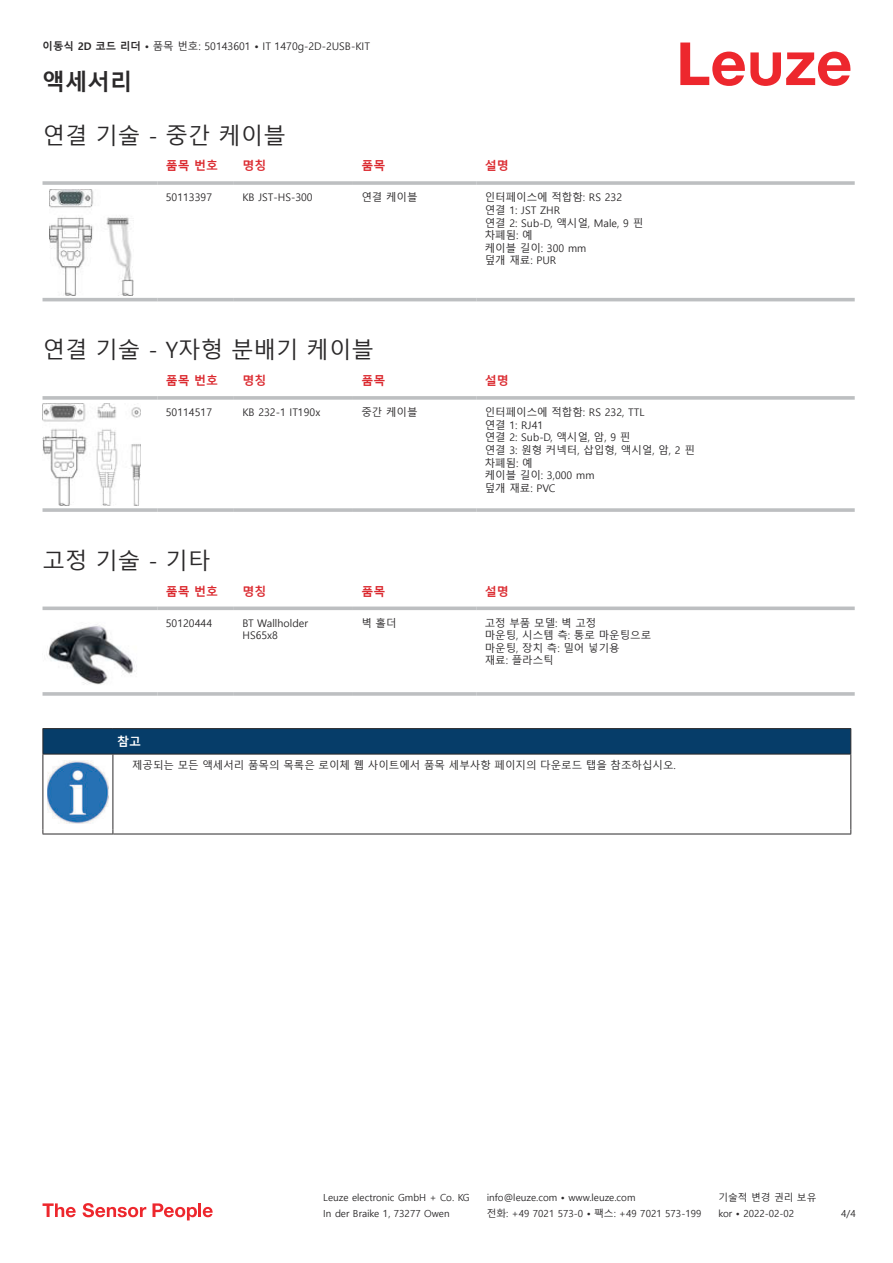
<style>
.page{position:relative;width:893px;height:1263px;background:#fff}
.page>*{position:absolute;margin:0;border:0;box-sizing:border-box;transform-origin:0 0}
.t1{font:22.5px "Malgun Gothic";color:#2b292a}
.t2{font:700 22.5px "Malgun Gothic";color:#2b292a}
.t3{font:700 12px "Malgun Gothic";color:#db2a30}
.t4{font:700 12px "Malgun Gothic";color:#fff}
.t5{font:10.5px/12.6px "Malgun Gothic";color:#2b292a}
.t6{font:9.75px "Malgun Gothic";color:#2b292a}
.s1{font-weight:700}
</style>
<div class="page">
<svg style="left:680px;top:43px;width:170px;height:43px"></svg>
<svg style="left:43px;top:280px;width:812px;height:22px"></svg>
<hr style="left:43px;top:181px;width:114px;height:4px;background:#bdbfc1">
<hr style="left:157px;top:181px;width:77px;height:4px;background:#c8cacb">
<hr style="left:234px;top:181px;width:119px;height:4px;background:#c3c5c6">
<hr style="left:353px;top:181px;width:123px;height:4px;background:#bdbfc1">
<hr style="left:476px;top:181px;width:379px;height:4px;background:#c8cacb">
<hr style="left:43px;top:298px;width:114px;height:3px;background:#bdbfc1">
<hr style="left:157px;top:298px;width:77px;height:3px;background:#bdbfc1">
<hr style="left:234px;top:298px;width:119px;height:3px;background:#bdbfc1">
<hr style="left:353px;top:298px;width:123px;height:3px;background:#bdbfc1">
<hr style="left:476px;top:298px;width:379px;height:3px;background:#bdbfc1">
<img style="left:49px;top:189px;width:84px;height:106px">
<svg style="left:43px;top:396px;width:114px;height:4px"></svg>
<svg style="left:157px;top:396px;width:77px;height:4px"></svg>
<svg style="left:234px;top:396px;width:119px;height:4px"></svg>
<svg style="left:353px;top:396px;width:123px;height:4px"></svg>
<svg style="left:476px;top:396px;width:379px;height:4px;fill:#c4c6c7"></svg>
<svg style="left:43px;top:508px;width:114px;height:4px"></svg>
<hr style="left:157px;top:508px;width:77px;height:4px;background:#c6c7c9">
<svg style="left:234px;top:508px;width:119px;height:4px"></svg>
<svg style="left:353px;top:508px;width:123px;height:4px"></svg>
<hr style="left:476px;top:508px;width:379px;height:4px;background:#c6c7c9">
<img style="left:43px;top:404px;width:97px;height:102px">
<svg style="left:43px;top:606px;width:114px;height:4px"></svg>
<svg style="left:157px;top:606px;width:77px;height:4px"></svg>
<svg style="left:234px;top:606px;width:119px;height:4px"></svg>
<svg style="left:353px;top:606px;width:123px;height:4px"></svg>
<svg style="left:476px;top:606px;width:379px;height:4px;fill:#bdbfc1"></svg>
<svg style="left:43px;top:692px;width:114px;height:4px"></svg>
<hr style="left:157px;top:692px;width:77px;height:4px;background:#c6c8ca">
<svg style="left:234px;top:692px;width:119px;height:4px"></svg>
<svg style="left:353px;top:692px;width:123px;height:4px"></svg>
<hr style="left:476px;top:692px;width:379px;height:4px;background:#c6c8ca">
<img style="left:48px;top:624px;width:87px;height:61px">
<svg style="left:44px;top:755px;width:806px;height:79px"></svg>
<hr style="left:43px;top:728px;width:70px;height:1px;background:#2b292a">
<hr style="left:43px;top:754px;width:70px;height:1px;background:#2b292a">
<hr style="left:113px;top:728px;width:738px;height:1px;background:#2b292a">
<div style="left:43px;top:729px;width:808px;height:25px;background:#063d69"></div>
<hr style="left:113px;top:754px;width:738px;height:1px;background:#2b292a">
<hr style="left:43px;top:754px;width:1px;height:75px;background:#2b292a">
<hr style="left:113px;top:754px;width:1px;height:75px;background:#2b292a">
<hr style="left:850px;top:754px;width:1px;height:75px;background:#2b292a">
<hr style="left:43px;top:834px;width:70px;height:1px;background:#2b292a">
<hr style="left:113px;top:834px;width:738px;height:1px;background:#2b292a">
<img style="left:47px;top:760px;width:61px;height:63px">
<div style="left:115px;top:755px;width:734px;height:20px;background:#fff"></div>
<svg style="left:43px;top:1203px;width:33px;height:14px"></svg>
<svg style="left:83px;top:1203px;width:63px;height:14px"></svg>
<svg style="left:153px;top:1203px;width:44px;height:17px"></svg>
<hr style="left:198px;top:1203px;width:3px;height:14px;background:#ed272d">
<svg style="left:203px;top:1207px;width:10px;height:10px"></svg>
<p class="t5" style="left:43px;top:40px;width:329px"><span class="s1">이동식 2D 코드 리더 •</span> 품목 번호: 50143601 <span class="s1">•</span> IT 1470g-2D-2USB-KIT</p>
<h1 class="t2" style="left:43px;top:69px;width:91px">액세서리</h1>
<h1 class="t1" style="left:43px;top:123px;width:245px">연결 기술 - 중간 케이블</h1>
<p class="t3" style="left:166px;top:159px;width:54px">품목 번호</p>
<p class="t3" style="left:242px;top:159px;width:25px">명칭</p>
<p class="t3" style="left:361px;top:159px;width:25px">품목</p>
<p class="t3" style="left:485px;top:159px;width:25px">설명</p>
<p class="t5" style="left:166px;top:191px;width:48px">50113397</p>
<p class="t5" style="left:242px;top:191px;width:72px">KB JST-HS-300</p>
<p class="t5" style="left:361px;top:191px;width:58px">연결 케이블</p>
<p class="t5" style="left:485px;top:191px;width:160px">인터페이스에 적합함: RS 232 연결 1: JST ZHR<br>연결 2: Sub-D, 액시얼, Male, 9 핀 차폐됨: 예<br>케이블 길이: 300 mm<br>덮개 재료: PUR</p>
<h1 class="t1" style="left:43px;top:337px;width:333px">연결 기술 - Y자형 분배기 케이블</h1>
<p class="t3" style="left:166px;top:374px;width:54px">품목 번호</p>
<p class="t3" style="left:242px;top:374px;width:25px">명칭</p>
<p class="t3" style="left:361px;top:374px;width:25px">품목</p>
<p class="t3" style="left:485px;top:374px;width:25px">설명</p>
<p class="t5" style="left:166px;top:406px;width:48px">50114517</p>
<p class="t5" style="left:242px;top:406px;width:79px">KB 232-1 IT190x</p>
<p class="t5" style="left:361px;top:406px;width:58px">중간 케이블</p>
<p class="t5" style="left:485px;top:406px;width:212px">인터페이스에 적합함: RS 232, TTL<br>연결 1: RJ41<br>연결 2: Sub-D, 액시얼, 암, 9 핀<br>연결 3: 원형 커넥터, 삽입형, 액시얼, 암, 2 핀 차폐됨: 예<br>케이블 길이: 3,000 mm<br>덮개 재료: PVC</p>
<h1 class="t1" style="left:43px;top:548px;width:169px">고정 기술 - 기타</h1>
<p class="t3" style="left:166px;top:584px;width:54px">품목 번호</p>
<p class="t3" style="left:242px;top:584px;width:25px">명칭</p>
<p class="t3" style="left:361px;top:584px;width:25px">품목</p>
<p class="t3" style="left:485px;top:584px;width:25px">설명</p>
<p class="t5" style="left:166px;top:617px;width:48px">50120444</p>
<p class="t5" style="left:242px;top:617px;width:67px">BT Wallholder<br>HS65x8</p>
<p class="t5" style="left:361px;top:617px;width:37px">벽 홀더</p>
<p class="t5" style="left:485px;top:617px;width:168px">고정 부품 모델: 벽 고정<br>마운팅, 시스템 측: 통로 마운팅으로 마운팅, 장치 측: 밀어 넣기용<br>재료: 플라스틱</p>
<p class="t4" style="left:117px;top:735px;width:25px">참고</p>
<p class="t5" style="left:132px;top:759px;width:545px">제공되는 모든 액세서리 품목의 목록은 로이체 웹 사이트에서 품목 세부사항 페이지의 다운로드 탭을 참조하십시오.</p>
<p class="t6" style="left:323px;top:1192px;width:148px">Leuze electronic GmbH + Co. KG</p>
<p class="t6" style="left:487px;top:1192px;width:150px">info@leuze.com • www.leuze.com</p>
<p class="t6" style="left:718px;top:1192px;width:100px">기술적 변경 권리 보유</p>
<p class="t6" style="left:323px;top:1208px;width:128px">In der Braike 1, 73277 Owen</p>
<p class="t6" style="left:487px;top:1208px;width:216px">전화: +49 7021 573-0 • 팩스: +49 7021 573-199</p>
<p class="t6" style="left:718px;top:1208px;width:77px">kor • 2022-02-02</p>
<p class="t6" style="left:841px;top:1208px;width:16px">4 /4</p>
</div>
